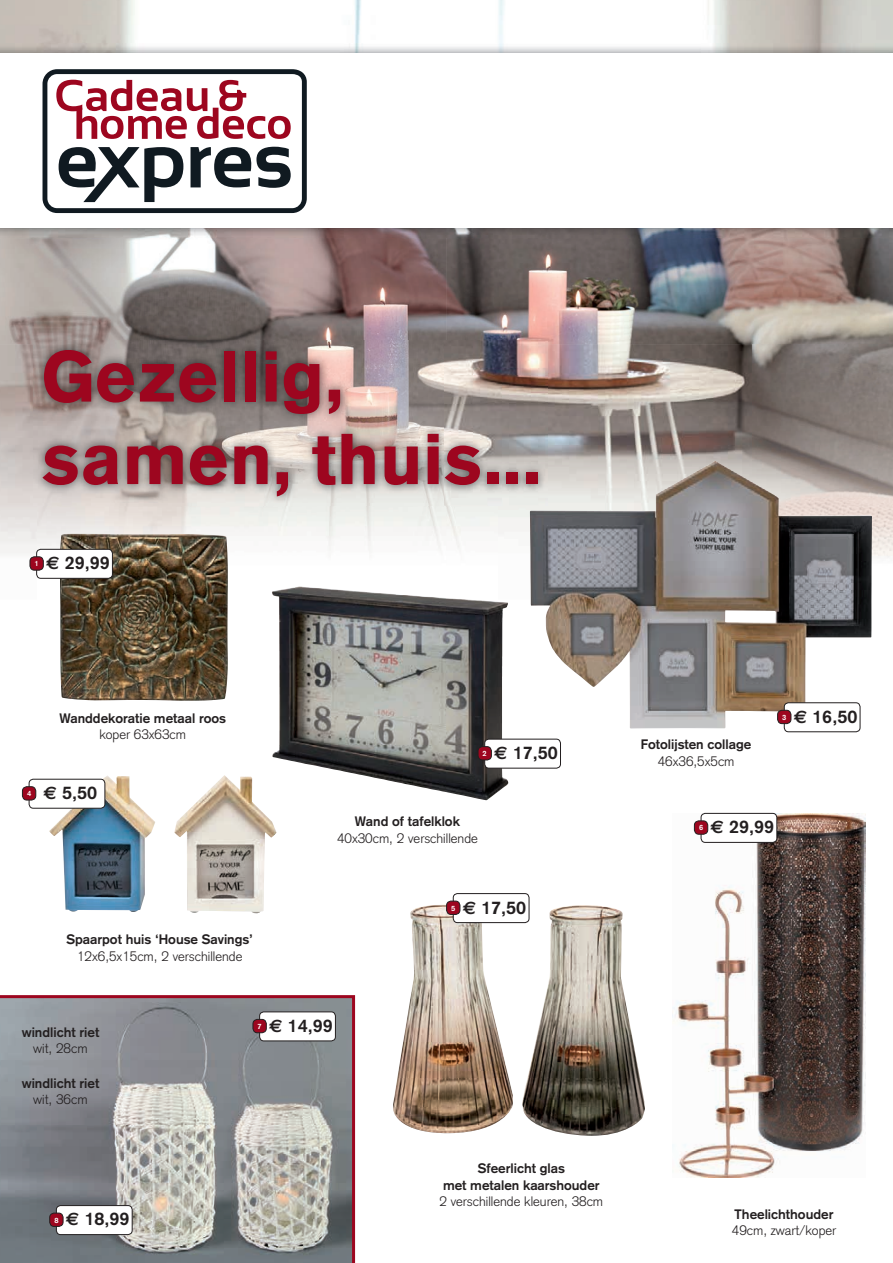
<style>
.page{position:relative;width:893px;height:1263px;background:#fff}
.page>*{position:absolute;margin:0;border:0;box-sizing:border-box;transform-origin:0 0}
.t1{font:900 70.5px/82.5px "Akzidenz Grotesk";color:#9d061f}
.t2{font:700 18px "Akzidenz Grotesk";color:#231f20}
.t3{font:700 13.5px/16.5px "Akzidenz Grotesk";color:#231f20;text-align:center}
.t4{font:300 13.5px "Akzidenz Grotesk";color:#231f20}
.t5{font:700 7.5px "Akzidenz Grotesk";color:#fff}
.s1{font-family:"Euro Sans"}
</style>
<div class="page">
<img style="left:0;top:0;width:893px;height:344px">
<img style="left:0;top:344px;width:38px;height:227px">
<img style="left:498px;top:344px;width:395px;height:214px">
<img style="left:38px;top:505px;width:460px;height:46px">
<div style="left:0;top:53px;width:893px;height:174px;background:#fff"></div>
<svg style="left:43px;top:69px;width:264px;height:144px"></svg>
<img style="left:34px;top:340px;width:513px;height:165px">
<img style="left:49px;top:775px;width:228px;height:138px">
<img style="left:393px;top:904px;width:252px;height:232px">
<img style="left:60px;top:534px;width:168px;height:167px">
<img style="left:530px;top:461px;width:342px;height:267px">
<img style="left:271px;top:586px;width:237px;height:214px">
<img style="left:673px;top:813px;width:192px;height:365px">
<div style="left:29px;top:779px;width:76px;height:29px;background:#fff;border-radius:4px"></div>
<div style="left:29px;top:779px;width:76px;height:29px;border:1px solid #231f20;border-radius:4px"></div>
<div style="left:22px;top:787px;width:14px;height:13px;background:#9d061f;border-radius:5px"></div>
<div style="left:22px;top:786px;width:14px;height:14px;border:1px solid #231f20;border-radius:5px"></div>
<div style="left:453px;top:893px;width:76px;height:29px;background:#fff;border-radius:4px"></div>
<div style="left:453px;top:893px;width:76px;height:30px;border:1px solid #231f20;border-radius:4px"></div>
<div style="left:447px;top:901px;width:13px;height:13px;background:#9d061f;border-radius:5px"></div>
<div style="left:446px;top:901px;width:14px;height:14px;border:1px solid #231f20;border-radius:5px"></div>
<div style="left:37px;top:549px;width:75px;height:29px;background:#fff;border-radius:4px"></div>
<div style="left:36px;top:549px;width:77px;height:30px;border:1px solid #231f20;border-radius:4px"></div>
<div style="left:30px;top:557px;width:13px;height:13px;background:#9d061f;border-radius:5px"></div>
<div style="left:30px;top:556px;width:14px;height:14px;border:1px solid #231f20;border-radius:5px"></div>
<div style="left:701px;top:813px;width:76px;height:29px;background:#fff;border-radius:4px"></div>
<div style="left:701px;top:813px;width:76px;height:30px;border:1px solid #231f20;border-radius:4px"></div>
<div style="left:694px;top:821px;width:14px;height:13px;background:#9d061f;border-radius:5px"></div>
<div style="left:694px;top:820px;width:14px;height:14px;border:1px solid #231f20;border-radius:5px"></div>
<div style="left:784px;top:703px;width:76px;height:29px;background:#fff;border-radius:4px"></div>
<div style="left:784px;top:702px;width:76px;height:30px;border:1px solid #231f20;border-radius:4px"></div>
<div style="left:778px;top:710px;width:13px;height:14px;background:#9d061f;border-radius:5px"></div>
<div style="left:777px;top:710px;width:14px;height:14px;border:1px solid #231f20;border-radius:5px"></div>
<div style="left:485px;top:739px;width:75px;height:29px;background:#fff;border-radius:4px"></div>
<div style="left:484px;top:739px;width:77px;height:29px;border:1px solid #231f20;border-radius:4px"></div>
<div style="left:478px;top:747px;width:13px;height:13px;background:#9d061f;border-radius:5px"></div>
<div style="left:478px;top:746px;width:14px;height:14px;border:1px solid #231f20;border-radius:5px"></div>
<svg style="left:0;top:995px;width:355px;height:268px"></svg>
<div style="left:260px;top:1012px;width:75px;height:29px;background:#fff;border-radius:4px"></div>
<div style="left:259px;top:1011px;width:77px;height:30px;border:1px solid #231f20;border-radius:4px"></div>
<div style="left:253px;top:1019px;width:13px;height:14px;background:#9d061f;border-radius:5px"></div>
<div style="left:253px;top:1019px;width:14px;height:14px;border:1px solid #231f20;border-radius:5px"></div>
<div style="left:56px;top:1205px;width:76px;height:29px;background:#fff;border-radius:4px"></div>
<div style="left:56px;top:1205px;width:77px;height:30px;border:1px solid #231f20;border-radius:4px"></div>
<div style="left:50px;top:1213px;width:13px;height:13px;background:#9d061f;border-radius:5px"></div>
<div style="left:49px;top:1213px;width:14px;height:14px;border:1px solid #231f20;border-radius:5px"></div>
<h1 class="t1" style="left:41px;top:335px;width:502px">Gezellig, samen, thuis...</h1>
<p class="t5" style="left:35px;top:559px;width:6px">1</p>
<h2 class="t2" style="left:46px;top:552px;width:65px"><span class="s1">€</span> 29,99</h2>
<p class="t3" style="left:59px;top:709px;width:168px">Wanddekoratie metaal roos</p>
<p class="t4" style="left:99px;top:726px;width:88px">koper 63x63cm</p>
<p class="t5" style="left:27px;top:789px;width:6px">4</p>
<h2 class="t2" style="left:44px;top:782px;width:55px"><span class="s1">€</span> 5,50</h2>
<p class="t3" style="left:66px;top:931px;width:188px">Spaarpot huis ‘House Savings’</p>
<p class="t4" style="left:77px;top:948px;width:167px">12x6,5x15cm, 2 verschillende</p>
<p class="t5" style="left:483px;top:749px;width:6px">2</p>
<h2 class="t2" style="left:494px;top:742px;width:65px"><span class="s1">€</span> 17,50</h2>
<p class="t3" style="left:355px;top:813px;width:107px">Wand of tafelklok</p>
<p class="t4" style="left:337px;top:830px;width:142px">40x30cm, 2 verschillende</p>
<p class="t5" style="left:451px;top:903px;width:6px">5</p>
<h2 class="t2" style="left:463px;top:896px;width:65px"><span class="s1">€</span> 17,50</h2>
<p class="t3" style="left:22px;top:1024px;width:79px">windlicht riet</p>
<p class="t4" style="left:33px;top:1041px;width:56px">wit, 28cm</p>
<p class="t3" style="left:22px;top:1074px;width:79px">windlicht riet</p>
<p class="t4" style="left:33px;top:1092px;width:56px">wit, 36cm</p>
<p class="t5" style="left:54px;top:1215px;width:6px">8</p>
<h2 class="t2" style="left:66px;top:1208px;width:65px"><span class="s1">€</span> 18,99</h2>
<p class="t5" style="left:258px;top:1022px;width:6px">7</p>
<h2 class="t2" style="left:269px;top:1015px;width:65px"><span class="s1">€</span> 14,99</h2>
<p class="t3" style="left:443px;top:1160px;width:158px">Sfeerlicht glas<br>met metalen kaarshouder</p>
<p class="t4" style="left:439px;top:1194px;width:165px">2 verschillende kleuren, 38cm</p>
<p class="t3" style="left:641px;top:736px;width:112px">Fotolijsten collage</p>
<p class="t4" style="left:658px;top:753px;width:78px">46x36,5x5cm</p>
<p class="t5" style="left:782px;top:713px;width:6px">3</p>
<h2 class="t2" style="left:794px;top:706px;width:65px"><span class="s1">€</span> 16,50</h2>
<p class="t5" style="left:699px;top:823px;width:6px">6</p>
<h2 class="t2" style="left:711px;top:816px;width:65px"><span class="s1">€</span> 29,99</h2>
<p class="t3" style="left:735px;top:1205px;width:100px">Theelichthouder</p>
<p class="t4" style="left:732px;top:1222px;width:106px">49cm, zwart/koper</p>
</div>
